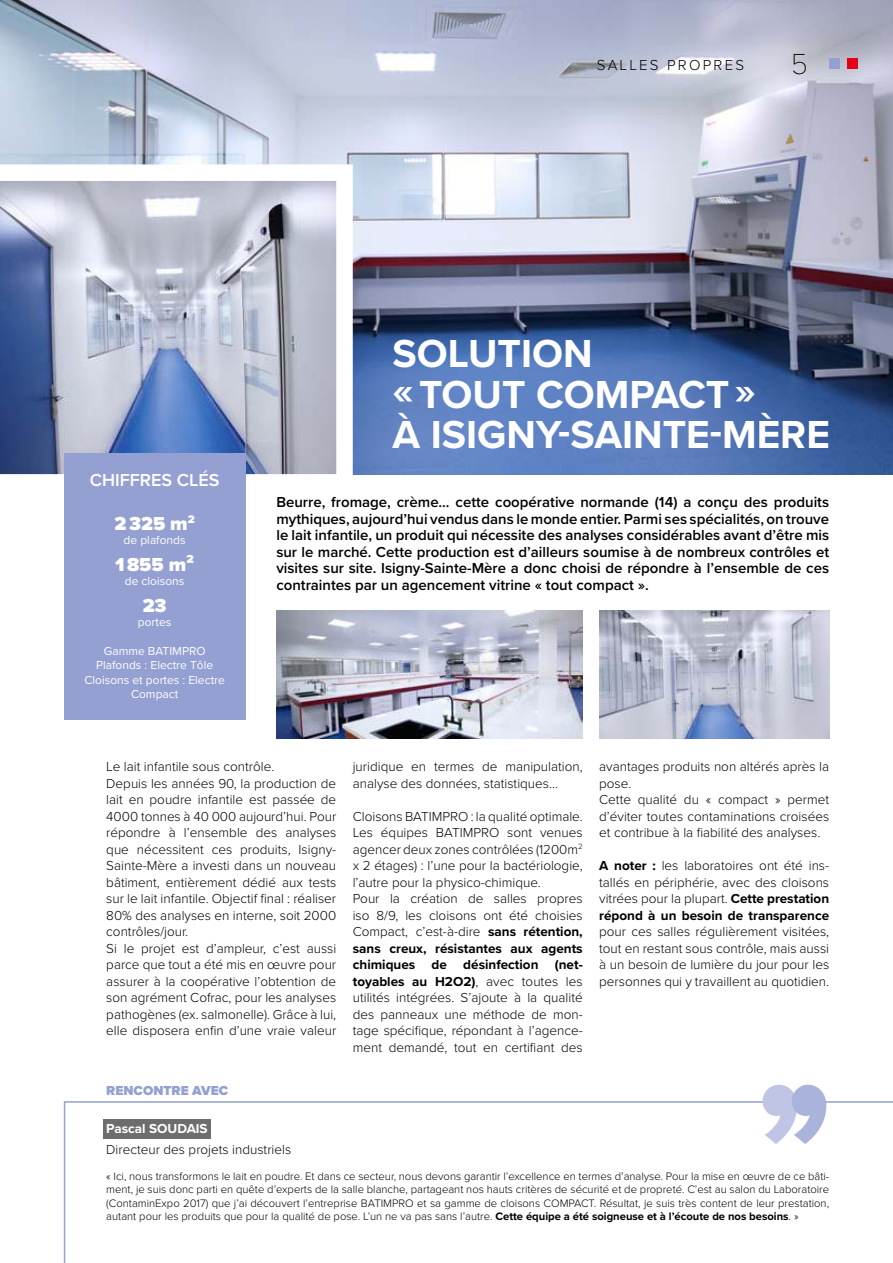
<style>
.page{position:relative;width:893px;height:1263px;background:#fff}
.page>*{position:absolute;margin:0;border:0;box-sizing:border-box;transform-origin:0 0}
.t1{font:700 40.5px/40.5px "Proxima Nova";color:#fff}
.t2{font:100 30px "Proxima Nova T";color:#000}
.t3{font:900 19.5px "Proxima Nova";color:#fff}
.t4{font:600 18px "Proxima Nova";color:#fff}
.t5{font:600 15px/16.5px "Proxima Nova";color:#000;text-align:justify}
.t6{font:300 15px "Proxima Nova";letter-spacing:.15em;color:#000}
.t7{font:300 13.5px/16.5px "Proxima Nova";color:#000}
.t8{font:700 13.5px "Proxima Nova";color:#fff}
.t9{font:900 13.5px "Proxima Nova";color:#94a0d1}
.t10{font:12px/14.4px "Proxima Nova";color:#fff;text-align:center}
.t11{font:300 11.25px/13.5px "Proxima Nova";color:#000;text-align:justify}
.s1{font-weight:700}
</style>
<div class="page">
<svg style="left:63px;top:1100px;width:830px;height:163px"></svg>
<div style="left:103px;top:1119px;width:108px;height:20px;background:#6d6d6d"></div>
<svg style="left:763px;top:1085px;width:63px;height:59px"></svg>
<img style="left:1px;top:0;width:892px;height:474px">
<img style="left:276px;top:610px;width:307px;height:128px">
<img style="left:599px;top:610px;width:230px;height:128px">
<svg style="left:1px;top:156px;width:360px;height:319px;background:#abb4cb"></svg>
<img style="left:0;top:0;width:1px;height:540px">
<div style="left:64px;top:453px;width:182px;height:266px;background:#94a0d1"></div>
<div style="left:847px;top:58px;width:11px;height:11px;background:#e30017"></div>
<div style="left:829px;top:58px;width:11px;height:11px;background:#94a0d1"></div>
<p class="t6" style="left:597px;top:54px;width:149px">SALLES PROPRES</p>
<h2 class="t2" style="left:791px;top:41px;width:19px">5</h2>
<h3 class="t4" style="left:90px;top:467px;width:131px">CHIFFRES CLÉS</h3>
<h3 class="t3" style="left:115px;top:509px;width:82px">2 325 m<sup>2</sup></h3>
<p class="t10" style="left:124px;top:532px;width:64px">de plafonds</p>
<h3 class="t3" style="left:115px;top:550px;width:80px">1 855 m²</h3>
<p class="t10" style="left:125px;top:573px;width:61px">de cloisons</p>
<h3 class="t3" style="left:143px;top:591px;width:25px">23</h3>
<p class="t10" style="left:138px;top:614px;width:35px">portes</p>
<p class="t10" style="left:84px;top:643px;width:142px">Gamme BATIMPRO<br>Plafonds : Electre Tôle<br>Cloisons et portes : Electre<br>Compact</p>
<h1 class="t1" style="left:393px;top:332px;width:439px">SOLUTION<br>« TOUT COMPACT »<br>À ISIGNY-SAINTE-MÈRE</h1>
<p class="t5" style="left:276px;top:493px;width:554px">Beurre, fromage, crème… cette coopérative normande (14) a conçu des produits mythiques, aujourd’hui vendus dans le monde entier. Parmi ses spécialités, on trouve le lait infantile, un produit qui nécessite des analyses considérables avant d’être mis sur le marché. Cette production est d’ailleurs soumise à de nombreux contrôles et visites sur site. Isigny-Sainte-Mère a donc choisi de répondre à l’ensemble de ces contraintes par un agencement vitrine « tout compact ».</p>
<p class="t7" style="left:106px;top:758px;width:231px">Le lait infantile sous contrôle.<br>Depuis les années 90, la production de lait en poudre infantile est passée de 4000 tonnes à 40 000 aujourd’hui. Pour répondre à l’ensemble des analyses que nécessitent ces produits, Isigny-Sainte-Mère a investi dans un nouveau bâtiment, entièrement dédié aux tests sur le lait infantile. Objectif final : réaliser 80% des analyses en interne, soit 2000 contrôles/jour.<br>Si le projet est d’ampleur, c’est aussi parce que tout a été mis en œuvre pour assurer à la coopérative l’obtention de son agrément Cofrac, pour les analyses pathogènes (ex. salmonelle). Grâce à lui, elle disposera enfin d’une vraie valeur</p>
<p class="t7" style="left:353px;top:758px;width:231px">juridique en termes de manipulation, analyse des données, statistiques…</p>
<p class="t7" style="left:353px;top:807px;width:231px">Cloisons BATIMPRO : la qualité optimale.<br>Les équipes BATIMPRO sont venues agencer deux zones contrôlées (1200m<sup>2 </sup>x 2 étages) : l’une pour la bactériologie, l’autre pour la physico-chimique.<br>Pour la création de salles propres iso 8/9, les cloisons ont été choisies Compact, c’est-à-dire <span class="s1">sans rétention, sans creux, résistantes aux agents chimiques de désinfection (net&shy;toyables au H2O2)</span>, avec toutes les utilités intégrées. S’ajoute à la qualité des panneaux une méthode de mon‑ tage spécifique, répondant à l’agence‑ ment demandé, tout en certifiant des</p>
<p class="t9" style="left:106px;top:1081px;width:123px">RENCONTRE AVEC</p>
<p class="t7" style="left:599px;top:758px;width:231px">avantages produits non altérés après la pose.<br>Cette qualité du « compact » permet d’éviter toutes contaminations croisées et contribue à la fiabilité des analyses.</p>
<p class="t7" style="left:599px;top:857px;width:231px;text-align:justify"><span class="s1">A noter :</span> les laboratoires ont été ins‑ tallés en périphérie, avec des cloisons vitrées pour la plupart. <span class="s1">Cette prestation répond à un besoin de transparence</span></p>
<p class="t7" style="left:599px;top:923px;width:231px;text-align:justify">pour ces salles régulièrement visitées, tout en restant sous contrôle, mais aussi à un besoin de lumière du jour pour les personnes qui y travaillent au quotidien.</p>
<p class="t8" style="left:106px;top:1118px;width:103px">Pascal SOUDAIS</p>
<p class="t7" style="left:106px;top:1140px;width:186px">Directeur des projets industriels</p>
<p class="t11" style="left:106px;top:1169px;width:724px">« Ici, nous transformons le lait en poudre. Et dans ce secteur, nous devons garantir l’excellence en termes d’analyse. Pour la mise en œuvre de ce bâti‑ ment, je suis donc parti en quête d’experts de la salle blanche, partageant nos hauts critères de sécurité et de propreté. C’est au salon du Laboratoire (ContaminExpo 2017) que j’ai découvert l’entreprise BATIMPRO et sa gamme de cloisons COMPACT. Résultat, je suis très content de leur prestation, autant pour les produits que pour la qualité de pose. L’un ne va pas sans l’autre. <span class="s1">Cette équipe a été soigneuse et à l’écoute de nos besoins</span>. »</p>
</div>
